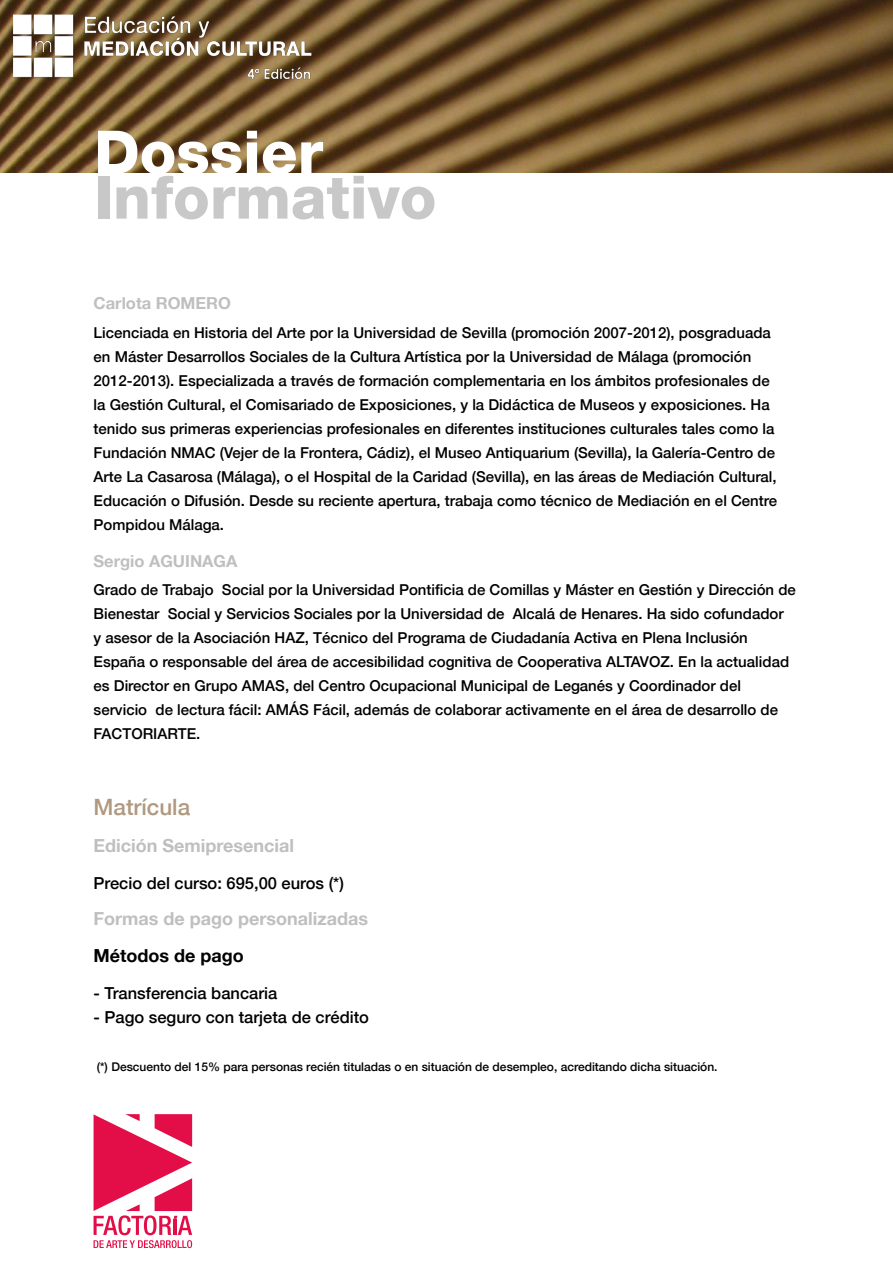
<style>
.page{position:relative;width:893px;height:1263px;background:#fff}
.page>*{position:absolute;margin:0;border:0;box-sizing:border-box;transform-origin:0 0}
.t1{font:800 60px "Helvetica 85";color:#c8c8c8}
.t2{font:800 60px "Helvetica 85";color:#fff}
.t3{font:500 22.5px "Helvetica 65";color:#b09980}
.t4{font:700 18px "Helvetica 75";color:#bfbfbf}
.t5{font:700 18px "Helvetica 75";color:#000}
.t6{font:500 16.5px "Helvetica 65";color:#000}
.t7{font:700 16.5px "Helvetica 75";color:#bfbfbf}
.t8{font:500 15px/24px "Helvetica 65";color:#000}
.t9{font:500 12px "Helvetica 65";color:#000}
</style>
<div class="page">
<img style="left:0;top:0;width:893px;height:172px">
<img style="left:14px;top:14px;width:340px;height:70px">
<svg style="left:94px;top:1114px;width:98px;height:134px"></svg>
<hr style="left:173px;top:1220px;width:4px;height:15px;background:#e30d47">
<h1 class="t2" style="left:94px;top:117px;width:230px">Dossier</h1>
<h1 class="t1" style="left:94px;top:162px;width:344px">Informativo</h1>
<p class="t7" style="left:94px;top:293px;width:139px">Carlota ROMERO</p>
<p class="t8" style="left:94px;top:320px;width:685px">Licenciada en Historia del Arte por la Universidad de Sevilla (promoción 2007-2012), posgraduada en Máster Desarrollos Sociales de la Cultura Artística por la Universidad de Málaga (promoción 2012-2013). Especializada a través de formación complementaria en los ámbitos profesionales de la Gestión Cultural, el Comisariado de Exposiciones, y la Didáctica de Museos y exposiciones. Ha tenido sus primeras experiencias profesionales en diferentes instituciones culturales tales como la Fundación NMAC (Vejer de la Frontera, Cádiz), el Museo Antiquarium (Sevilla), la Galería-Centro de Arte La Casarosa (Málaga), o el Hospital de la Caridad (Sevilla), en las áreas de Mediación Cultural, Educación o Difusión. Desde su reciente apertura, trabaja como técnico de Mediación en el Centre Pompidou Málaga.</p>
<p class="t7" style="left:94px;top:550px;width:145px">Sergio AGUINAGA</p>
<p class="t8" style="left:94px;top:577px;width:704px">Grado de Trabajo Social por la Universidad Pontificia de Comillas y Máster en Gestión y Dirección de Bienestar Social y Servicios Sociales por la Universidad de Alcalá de Henares. Ha sido cofundador<br>y asesor de la Asociación HAZ, Técnico del Programa de Ciudadanía Activa en Plena Inclusión España o responsable del área de accesibilidad cognitiva de Cooperativa ALTAVOZ. En la actualidad es Director en Grupo AMAS, del Centro Ocupacional Municipal de Leganés y Coordinador del servicio de lectura fácil: AMÁS Fácil, además de colaborar activamente en el área de desarrollo de FACTORIARTE.</p>
<h2 class="t3" style="left:94px;top:794px;width:98px">Matrícula</h2>
<p class="t4" style="left:94px;top:834px;width:202px">Edición Semipresencial</p>
<p class="t6" style="left:94px;top:873px;width:252px">Precio del curso: 695,00 euros (*)</p>
<p class="t4" style="left:94px;top:908px;width:276px">Formas de pago personalizadas</p>
<p class="t5" style="left:94px;top:944px;width:152px">Métodos de pago</p>
<p class="t6" style="left:94px;top:983px;width:185px">- Transferencia bancaria</p>
<p class="t6" style="left:94px;top:1007px;width:277px">- Pago seguro con tarjeta de crédito</p>
<p class="t9" style="left:97px;top:1059px;width:622px">(*) Descuento del 15% para personas recién tituladas o en situación de desempleo, acreditando dicha situación.</p>
</div>
